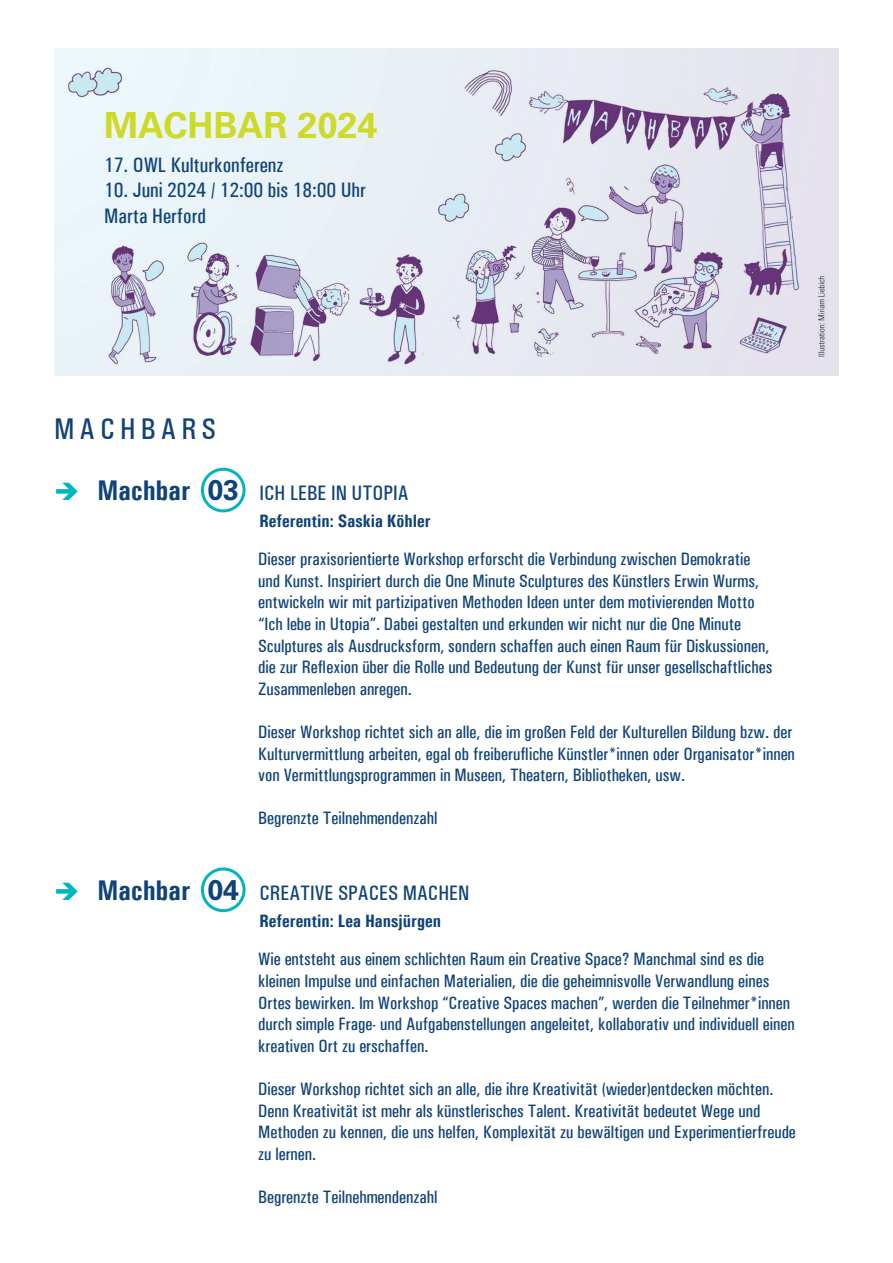
<style>
.page{position:relative;width:893px;height:1263px;background:#fff}
.page>*{position:absolute;margin:0;border:0;box-sizing:border-box;transform-origin:0 0}
.t1{font:700 36px "Univers LT Std";color:#ceda28}
.t2{font:500 condensed 30px "Univers";letter-spacing:.17em;color:#104378}
.t3{font:700 condensed 28.5px "Univers";color:#104378}
.t4{font:700 28.5px "Univers LT Std";color:#104378}
.t5{font:500 condensed 21px/25.2px "Univers";color:#104378}
.t6{font:500 condensed 18px/21.6px "Univers";color:#104378}
.t7{font:700 condensed 18px "Univers";color:#104378}
.s1{color:#00b6be}
</style>
<div class="page">
<img style="left:54px;top:49px;width:785px;height:327px">
<div style="left:201px;top:468px;width:45px;height:44px;border:3px solid #00b6be;border-radius:50%"></div>
<div style="left:201px;top:867px;width:45px;height:45px;border:3px solid #00b6be;border-radius:50%"></div>
<h1 class="t1" style="left:104px;top:104px;width:275px">MACHBAR 2024</h1>
<p class="t5" style="left:104px;top:152px;width:181px">17. OWL Kulturkonferenz</p>
<p class="t5" style="left:104px;top:178px;width:263px">10. Juni 2024 / 12:00 bis 18:00 Uhr<br>Marta Herford</p>
<h2 class="t2" style="left:54px;top:412px;width:163px">MACHBARS</h2>
<h3 class="t4" style="left:207px;top:473px;width:33px">03</h3>
<h3 class="t3" style="left:54px;top:473px;width:138px"><span class="s1">➔</span> Machbar</h3>
<p class="t5" style="left:260px;top:480px;width:151px">ICH LEBE IN UTOPIA</p>
<p class="t7" style="left:260px;top:510px;width:173px">Referentin: Saskia Köhler</p>
<p class="t6" style="left:258px;top:548px;width:516px">Dieser praxisorientierte Workshop erforscht die Verbindung zwischen Demokratie und Kunst. Inspiriert durch die One Minute Sculptures des Künstlers Erwin Wurms, entwickeln wir mit partizipativen Methoden Ideen unter dem motivierenden Motto “Ich lebe in Utopia”. Dabei gestalten und erkunden wir nicht nur die One Minute Sculptures als Ausdrucksform, sondern schaffen auch einen Raum für Diskussionen, die zur Reflexion über die Rolle und Bedeutung der Kunst für unser gesellschaftliches Zusammenleben anregen.</p>
<p class="t6" style="left:258px;top:721px;width:538px">Dieser Workshop richtet sich an alle, die im großen Feld der Kulturellen Bildung bzw. der<br>Kulturvermittlung arbeiten, egal ob freiberufliche Künstler*innen oder Organisator*innen von Vermittlungsprogrammen in Museen, Theatern, Bibliotheken, usw.</p>
<p class="t6" style="left:258px;top:807px;width:181px">Begrenzte Teilnehmendenzahl</p>
<h3 class="t4" style="left:207px;top:873px;width:33px">04</h3>
<h3 class="t3" style="left:54px;top:872px;width:138px"><span class="s1">➔</span> Machbar</h3>
<p class="t5" style="left:260px;top:880px;width:211px">CREATIVE SPACES MACHEN</p>
<p class="t7" style="left:260px;top:909px;width:183px">Referentin: Lea Hansjürgen</p>
<p class="t6" style="left:258px;top:948px;width:538px">Wie entsteht aus einem schlichten Raum ein Creative Space? Manchmal sind es die kleinen Impulse und einfachen Materialien, die die geheimnisvolle Verwandlung eines Ortes bewirken. Im Workshop “Creative Spaces machen”, werden die Teilnehmer*innen durch simple Frage- und Aufgabenstellungen angeleitet, kollaborativ und individuell einen kreativen Ort zu erschaffen.</p>
<p class="t6" style="left:258px;top:1078px;width:539px">Dieser Workshop richtet sich an alle, die ihre Kreativität (wieder)entdecken möchten.<br>Denn Kreativität ist mehr als künstlerisches Talent. Kreativität bedeutet Wege und Methoden zu kennen, die uns helfen, Komplexität zu bewältigen und Experimentierfreude zu lernen.</p>
<p class="t6" style="left:258px;top:1186px;width:181px">Begrenzte Teilnehmendenzahl</p>
</div>
